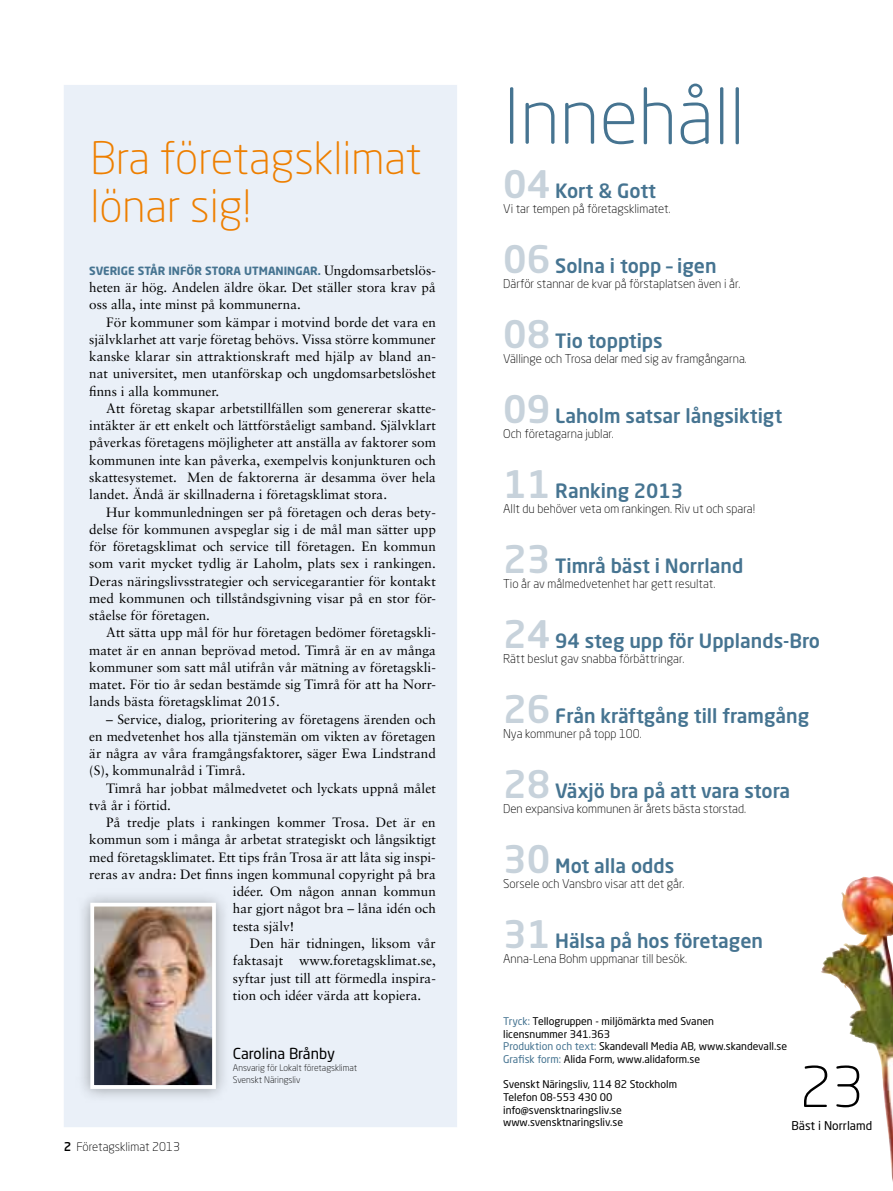
<style>
.page{position:relative;width:893px;height:1191px;background:#fff}
.page>*{position:absolute;margin:0;border:0;box-sizing:border-box;transform-origin:0 0}
.t1{font:300 76.05px "Neo Sans Pro";color:#467491}
.t2{font:300 55.5px "Neo Sans Pro";color:#000}
.t3{font:300 44.25px/48.4px "Neo Sans Pro";color:#ee7f00}
.t4{font:500 19.5px "Neo Sans Pro";color:#467491}
.t5{font:15px "Neo Sans Pro";color:#000}
.t6{font:13.5px/17.2px "Sabon";color:#000;text-align:justify}
.t7{font:300 12px "Neo Sans Pro";color:#000}
.t8{font:12px "Neo Sans Pro";color:#000}
.t9{font:700 11.25px "Neo Sans Pro";color:#467491}
.t10{font:10.5px/12.6px "Neo Sans Pro";color:#000}
.t11{font:300 9px/12px "Neo Sans Pro";color:#000}
.s1{font-family:"Sabon";font-weight:400;font-size:13.5px;color:#000}
.s2{font-weight:500}
.s3{font-size:37.5px;color:#c7d2db}
.s4{color:#467491}
</style>
<div class="page">
<div style="left:64px;top:85px;width:393px;height:1042px;background:#eaf0f8"></div>
<div style="left:75px;top:888px;width:154px;height:214px;background:#000;opacity:.34"></div>
<img style="left:95px;top:907px;width:116px;height:177px">
<div style="left:90px;top:902px;width:126px;height:187px;border:4px solid #fff"></div>
<img style="left:821px;top:876px;width:72px;height:306px">
<h3 class="t3" style="left:90px;top:133px;width:333px">Bra företagsklimat lönar sig!</h3>
<p class="t9" style="left:89px;top:263px;width:348px">SVERIGE STÅR INFÖR STORA UTMANINGAR. <span class="s1">Ungdomsarbetslös-</span></p>
<p class="t6" style="left:89px;top:279px;width:348px">heten är hög. Andelen äldre ökar. Det ställer stora krav på oss alla, inte minst på kommunerna.</p>
<p class="t6" style="left:89px;top:313px;width:348px;text-indent:17px">För kommuner som kämpar i motvind borde det vara en självklarhet att varje företag behövs. Vissa större kommuner kanske klarar sin attraktionskraft med hjälp av bland an&shy;nat universitet, men utanförskap och ungdomsarbetslöshet finns i alla kommuner.</p>
<p class="t6" style="left:89px;top:399px;width:348px;text-indent:17px">Att företag skapar arbetstillfällen som genererar skatte&shy;intäkter är ett enkelt och lättförståeligt samband. Självklart påverkas företagens möjligheter att anställa av faktorer som kommunen inte kan påverka, exempelvis konjunkturen och skattesystemet. Men de faktorerna är desamma över hela landet. Ändå är skillnaderna i företagsklimat stora.</p>
<p class="t6" style="left:89px;top:503px;width:348px;text-indent:17px">Hur kommunledningen ser på företagen och deras bety&shy;delse för kommunen avspeglar sig i de mål man sätter upp för företagsklimat och service till företagen. En kommun som varit mycket tydlig är Laholm, plats sex i rankingen.<br>Deras näringslivsstrategier och servicegarantier för kontakt med kommunen och tillståndsgivning visar på en stor för&shy;ståelse för företagen.</p>
<p class="t6" style="left:89px;top:624px;width:348px;text-indent:17px">Att sätta upp mål för hur företagen bedömer företagskli&shy;matet är en annan beprövad metod. Timrå är en av många kommuner som satt mål utifrån vår mätning av företagskli&shy;matet. För tio år sedan bestämde sig Timrå för att ha Norr&shy;lands bästa företagsklimat 2015.</p>
<p class="t6" style="left:89px;top:710px;width:348px;text-indent:17px">– Service, dialog, prioritering av företagens ärenden och en medvetenhet hos alla tjänstemän om vikten av företagen är några av våra framgångsfaktorer, säger Ewa Lindstrand (S), kommunalråd i Timrå.</p>
<p class="t6" style="left:89px;top:779px;width:348px;text-indent:17px">Timrå har jobbat målmedvetet och lyckats uppnå målet två år i förtid.</p>
<p class="t6" style="left:106px;top:813px;width:331px">På tredje plats i rankingen kommer Trosa. Det är en</p>
<p class="t6" style="left:89px;top:831px;width:348px">kommun som i många år arbetat strategiskt och långsiktigt</p>
<p class="t6" style="left:89px;top:848px;width:348px">med företagsklimatet. Ett tips från Trosa är att låta sig inspi-</p>
<p class="t6" style="left:89px;top:865px;width:348px">reras av andra: Det finns ingen kommunal copyright på bra</p>
<p class="t6" style="left:233px;top:882px;width:204px">idéer. Om någon annan kommun</p>
<p class="t6" style="left:233px;top:900px;width:204px">har gjort något bra – låna idén och</p>
<p class="t6" style="left:233px;top:917px;width:63px">testa själv!</p>
<p class="t6" style="left:250px;top:934px;width:187px">Den här tidningen, liksom vår</p>
<p class="t6" style="left:233px;top:951px;width:204px">faktasajt www.foretagsklimat.se,</p>
<p class="t6" style="left:233px;top:969px;width:204px">syftar just till att förmedla inspira-</p>
<p class="t6" style="left:233px;top:986px;width:190px">tion och idéer värda att kopiera.</p>
<p class="t7" style="left:64px;top:1139px;width:118px"><span class="s2">2</span> Företagsklimat 2013</p>
<p class="t5" style="left:233px;top:1044px;width:104px">Carolina Brånby</p>
<p class="t11" style="left:233px;top:1061px;width:126px">Ansvarig för Lokalt företagsklimat<br>Svenskt Näringsliv</p>
<h1 class="t1" style="left:503px;top:71px;width:243px">Innehåll</h1>
<h3 class="t4" style="left:503px;top:178px;width:154px"><span class="s3">04</span> Kort &amp; Gott</h3>
<p class="t7" style="left:503px;top:201px;width:169px">Vi tar tempen på företagsklimatet.</p>
<h3 class="t4" style="left:503px;top:253px;width:215px"><span class="s3">06</span> Solna i topp – igen</h3>
<p class="t7" style="left:503px;top:276px;width:239px">Därför stannar de kvar på förstaplatsen även i år.</p>
<h3 class="t4" style="left:503px;top:328px;width:161px"><span class="s3">08</span> Tio topptips</h3>
<p class="t7" style="left:503px;top:351px;width:245px">Vällinge och Trosa delar med sig av framgångarna.</p>
<h3 class="t4" style="left:503px;top:403px;width:281px"><span class="s3">09</span> Laholm satsar långsiktigt</h3>
<p class="t7" style="left:503px;top:426px;width:112px">Och företagarna jublar.</p>
<h3 class="t4" style="left:503px;top:478px;width:181px"><span class="s3">11</span> Ranking 2013</h3>
<p class="t7" style="left:503px;top:501px;width:253px">Allt du behöver veta om rankingen. Riv ut och spara!</p>
<h3 class="t4" style="left:503px;top:553px;width:242px"><span class="s3">23</span> Timrå bäst i Norrland</h3>
<p class="t7" style="left:503px;top:576px;width:214px">Tio år av målmedvetenhet har gett resultat.</p>
<h3 class="t4" style="left:503px;top:628px;width:318px"><span class="s3">24</span> 94 steg upp för Upplands-Bro</h3>
<p class="t7" style="left:503px;top:651px;width:183px">Rätt beslut gav snabba förbättringar.</p>
<h3 class="t4" style="left:503px;top:703px;width:308px"><span class="s3">26</span> Från kräftgång till framgång</h3>
<p class="t7" style="left:503px;top:726px;width:140px">Nya kommuner på topp 100.</p>
<h3 class="t4" style="left:503px;top:778px;width:289px"><span class="s3">28</span> Växjö bra på att vara stora</h3>
<p class="t7" style="left:503px;top:801px;width:245px">Den expansiva kommunen är årets bästa storstad.</p>
<h3 class="t4" style="left:503px;top:853px;width:173px"><span class="s3">30</span> Mot alla odds</h3>
<p class="t7" style="left:503px;top:876px;width:183px">Sorsele och Vansbro visar att det går.</p>
<h3 class="t4" style="left:503px;top:928px;width:261px"><span class="s3">31</span> Hälsa på hos företagen</h3>
<p class="t7" style="left:503px;top:951px;width:186px">Anna-Lena Bohm uppmanar till besök.</p>
<p class="t10" style="left:503px;top:1015px;width:285px"><span class="s4">Tryck:</span> Tellogruppen - miljömärkta med Svanen<br>licensnummer 341.363<br><span class="s4">Produktion och text:</span> Skandevall Media AB, www.skandevall.se <span class="s4">Grafisk form:</span> Alida Form, www.alidaform.se</p>
<p class="t10" style="left:503px;top:1078px;width:176px">Svenskt Näringsliv, 114 82 Stockholm<br>Telefon 08-553 430 00 info@svensktnaringsliv.se www.svensktnaringsliv.se</p>
<h2 class="t2" style="left:799px;top:1053px;width:66px">23</h2>
<p class="t8" style="left:792px;top:1118px;width:82px">Bäst i Norrlamd</p>
</div>
